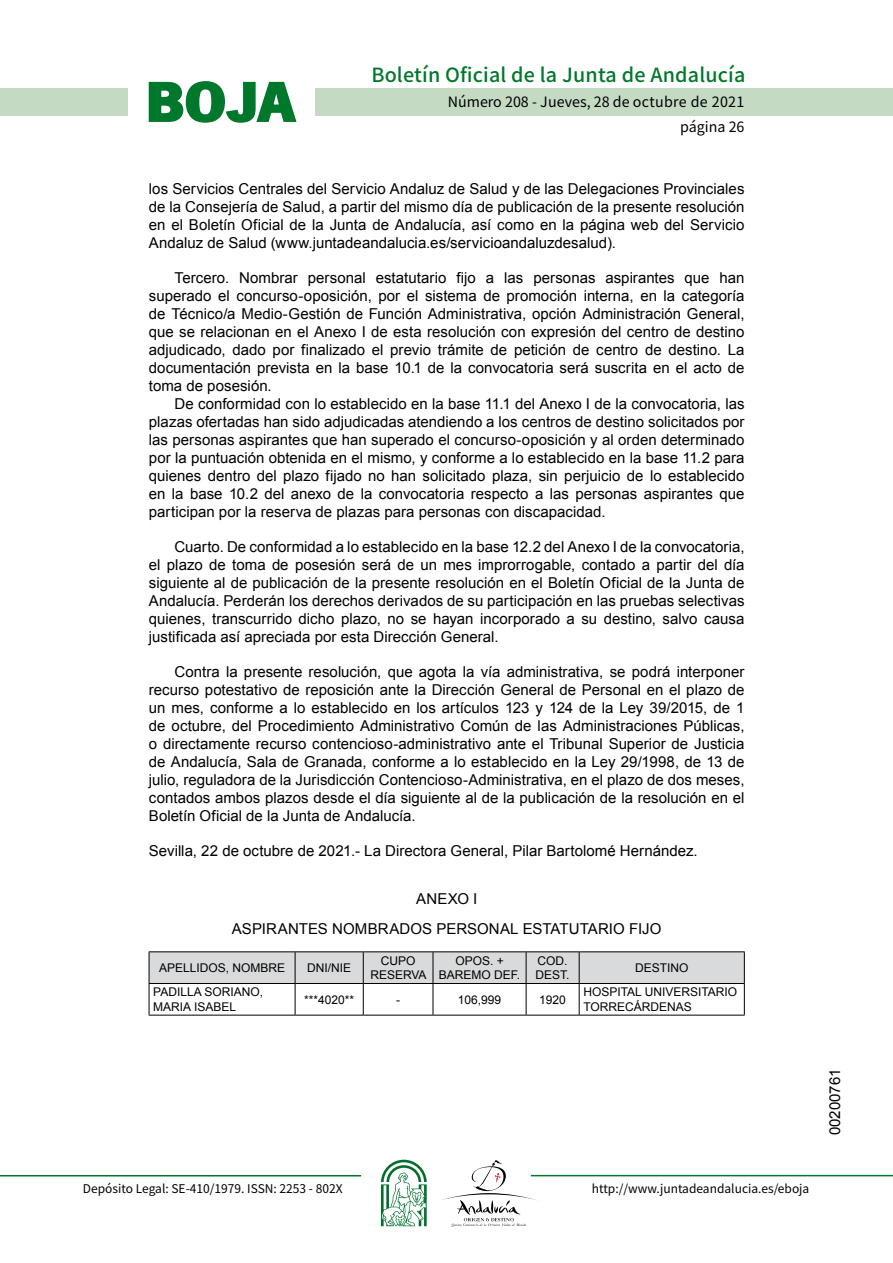
<style>
.page{position:relative;width:893px;height:1263px;background:#fff}
.page>*{position:absolute;margin:0;border:0;box-sizing:border-box;transform-origin:0 0}
.t1{font:700 57.75px "News Got T";color:#00782c;scale:1.14 1}
.t2{font:500 19.5px "Noto Sans HK";letter-spacing:.01em;color:#00782c}
.t3{font:15px/18px "Arial";color:#000;text-align:justify}
.t4{font:14.25px/24.5px "Noto Sans HK";color:#000;text-align:right}
.t5{font:12px/14.4px "Arial";color:#000}
.t6{font:12px "Noto Sans HK";color:#000}
</style>
<div class="page">
<div style="left:315px;top:88px;width:577px;height:28px;background:#c5dac3"></div>
<div style="left:0;top:88px;width:128px;height:28px;background:#c5dac3"></div>
<hr style="left:0;top:1175px;width:361px;height:2px;background:#00782c">
<hr style="left:531px;top:1175px;width:361px;height:1px;background:#00782c">
<svg style="left:148px;top:81px;width:149px;height:42px"></svg>
<svg style="left:442px;top:1160px;width:100px;height:67px"></svg>
<svg style="left:381px;top:1160px;width:45px;height:66px"></svg>
<div style="left:150px;top:952px;width:594px;height:31px;background:#d9dadb"></div>
<hr style="left:149px;top:951px;width:146px;height:1px;background:#000">
<hr style="left:149px;top:952px;width:1px;height:31px;background:#000">
<hr style="left:295px;top:951px;width:68px;height:1px;background:#000">
<hr style="left:295px;top:952px;width:1px;height:31px;background:#000">
<hr style="left:363px;top:951px;width:70px;height:1px;background:#000">
<hr style="left:363px;top:952px;width:1px;height:31px;background:#000">
<hr style="left:433px;top:951px;width:93px;height:1px;background:#000">
<hr style="left:432px;top:952px;width:1px;height:31px;background:#000">
<hr style="left:526px;top:951px;width:53px;height:1px;background:#000">
<hr style="left:525px;top:952px;width:1px;height:31px;background:#000">
<hr style="left:579px;top:951px;width:165px;height:1px;background:#000">
<hr style="left:578px;top:952px;width:1px;height:31px;background:#000">
<hr style="left:744px;top:952px;width:1px;height:31px;background:#000">
<hr style="left:149px;top:983px;width:146px;height:1px;background:#000">
<hr style="left:149px;top:984px;width:1px;height:31px;background:#000">
<hr style="left:295px;top:983px;width:68px;height:1px;background:#000">
<hr style="left:295px;top:984px;width:1px;height:31px;background:#000">
<hr style="left:363px;top:983px;width:70px;height:1px;background:#000">
<hr style="left:363px;top:984px;width:1px;height:31px;background:#000">
<hr style="left:433px;top:983px;width:93px;height:1px;background:#000">
<hr style="left:432px;top:984px;width:1px;height:31px;background:#000">
<hr style="left:526px;top:983px;width:53px;height:1px;background:#000">
<hr style="left:525px;top:984px;width:1px;height:31px;background:#000">
<hr style="left:579px;top:983px;width:165px;height:1px;background:#000">
<hr style="left:578px;top:984px;width:1px;height:31px;background:#000">
<hr style="left:744px;top:984px;width:1px;height:31px;background:#000">
<hr style="left:149px;top:1015px;width:146px;height:1px;background:#000">
<hr style="left:295px;top:1015px;width:68px;height:1px;background:#000">
<hr style="left:363px;top:1015px;width:70px;height:1px;background:#000">
<hr style="left:433px;top:1015px;width:93px;height:1px;background:#000">
<hr style="left:526px;top:1015px;width:53px;height:1px;background:#000">
<hr style="left:579px;top:1015px;width:165px;height:1px;background:#000">
<h1 class="t1" style="left:145px;top:68px;width:133px">BOJA</h1>
<h2 class="t2" style="left:371px;top:64px;width:375px">Boletín Oficial de la Junta de Andalucía</h2>
<p class="t4" style="left:448px;top:90px;width:298px">Número 208 - Jueves, 28 de octubre de 2021 página 26</p>
<p class="t3" style="left:149px;top:180px;width:597px">los Servicios Centrales del Servicio Andaluz de Salud y de las Delegaciones Provinciales de la Consejería de Salud, a partir del mismo día de publicación de la presente resolución en el Boletín Oficial de la Junta de Andalucía, así como en la página web del Servicio Andaluz de Salud (www.juntadeandalucia.es/servicioandaluzdesalud).</p>
<p class="t3" style="left:149px;top:269px;width:597px;text-indent:26px">Tercero. Nombrar personal estatutario fijo a las personas aspirantes que han superado el concurso-oposición, por el sistema de promoción interna, en la categoría de Técnico/a Medio-Gestión de Función Administrativa, opción Administración General, que se relacionan en el Anexo I de esta resolución con expresión del centro de destino adjudicado, dado por finalizado el previo trámite de petición de centro de destino. La documentación prevista en la base 10.1 de la convocatoria será suscrita en el acto de toma de posesión.</p>
<p class="t3" style="left:149px;top:395px;width:597px;text-indent:26px">De conformidad con lo establecido en la base 11.1 del Anexo I de la convocatoria, las plazas ofertadas han sido adjudicadas atendiendo a los centros de destino solicitados por las personas aspirantes que han superado el concurso-oposición y al orden determinado por la puntuación obtenida en el mismo, y conforme a lo establecido en la base 11.2 para quienes dentro del plazo fijado no han solicitado plaza, sin perjuicio de lo establecido en la base 10.2 del anexo de la convocatoria respecto a las personas aspirantes que participan por la reserva de plazas para personas con discapacidad.</p>
<p class="t3" style="left:149px;top:538px;width:597px;text-indent:26px">Cuarto. De conformidad a lo establecido en la base 12.2 del Anexo I de la convocatoria, el plazo de toma de posesión será de un mes improrrogable, contado a partir del día siguiente al de publicación de la presente resolución en el Boletín Oficial de la Junta de Andalucía. Perderán los derechos derivados de su participación en las pruebas selectivas quienes, transcurrido dicho plazo, no se hayan incorporado a su destino, salvo causa justificada así apreciada por esta Dirección General.</p>
<p class="t3" style="left:149px;top:663px;width:597px;text-indent:26px">Contra la presente resolución, que agota la vía administrativa, se podrá interponer recurso potestativo de reposición ante la Dirección General de Personal en el plazo de un mes, conforme a lo establecido en los artículos 123 y 124 de la Ley 39/2015, de 1 de octubre, del Procedimiento Administrativo Común de las Administraciones Públicas, o directamente recurso contencioso-administrativo ante el Tribunal Superior de Justicia de Andalucía, Sala de Granada, conforme a lo establecido en la Ley 29/1998, de 13 de julio, reguladora de la Jurisdicción Contencioso-Administrativa, en el plazo de dos meses, contados ambos plazos desde el día siguiente al de la publicación de la resolución en el Boletín Oficial de la Junta de Andalucía.</p>
<p class="t3" style="left:149px;top:842px;width:550px">Sevilla, 22 de octubre de 2021.- La Directora General, Pilar Bartolomé Hernández.</p>
<p class="t3" style="left:232px;top:883px;width:431px;line-height:30.8px;text-align:center">ANEXO I<br>ASPIRANTES NOMBRADOS PERSONAL ESTATUTARIO FIJO</p>
<p class="t5" style="left:159px;top:961px;width:128px">APELLIDOS, NOMBRE</p>
<p class="t5" style="left:307px;top:961px;width:46px">DNI/NIE</p>
<p class="t5" style="left:370px;top:954px;width:58px;text-align:center">CUPO<br>RESERVA</p>
<p class="t5" style="left:439px;top:954px;width:83px;text-align:center">OPOS. +<br>BAREMO DEF.</p>
<p class="t5" style="left:535px;top:954px;width:36px">COD.<br>DEST.</p>
<p class="t5" style="left:635px;top:961px;width:55px">DESTINO</p>
<p class="t5" style="left:153px;top:985px;width:111px">PADILLA SORIANO,<br>MARIA ISABEL</p>
<p class="t5" style="left:304px;top:992px;width:52px">***4020**</p>
<p class="t5" style="left:396px;top:992px;width:5px">-</p>
<p class="t5" style="left:458px;top:992px;width:45px">106,999</p>
<p class="t5" style="left:539px;top:992px;width:28px">1920</p>
<p class="t5" style="left:583px;top:985px;width:155px">HOSPITAL UNIVERSITARIO<br>TORRECÁRDENAS</p>
<p class="t6" style="left:83px;top:1181px;width:261px">Depósito Legal: SE-410/1979. ISSN: 2253 - 802X</p>
<p class="t6" style="left:592px;top:1181px;width:219px">http://www.juntadeandalucia.es/eboja</p>
<p class="t3" style="left:826px;top:1135px;width:68px;rotate:-90deg">00200761</p>
</div>
